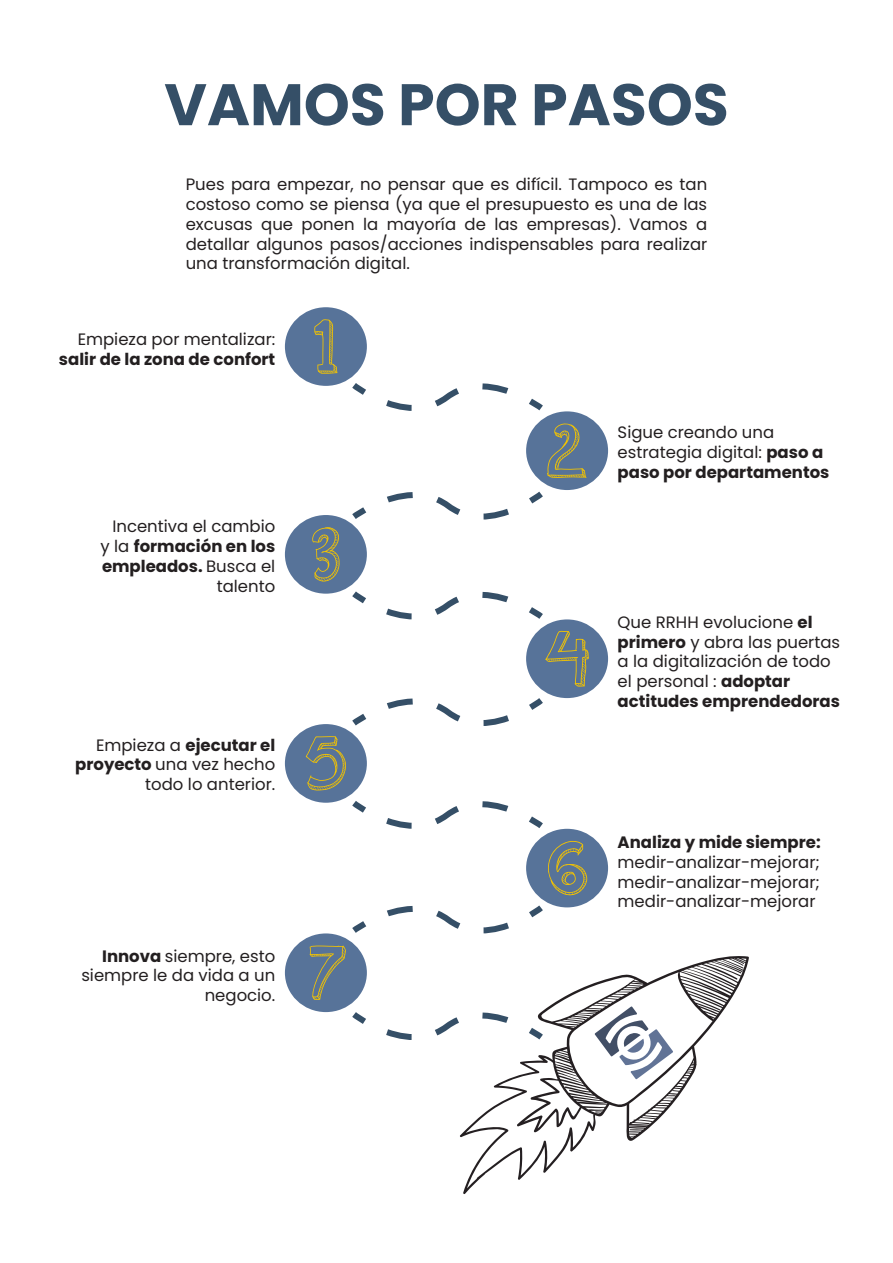
<style>
.page{position:relative;width:893px;height:1263px;background:#fff}
.page>*{position:absolute;margin:0;border:0;box-sizing:border-box;transform-origin:0 0}
.t1{font:700 58.5px "Poppins";color:#354f67}
.t2{font:16.5px/19.8px "Poppins";color:#231f20;text-align:right}
.t3{font:700 16.5px "Poppins";color:#231f20}
.s1{font-weight:700}
</style>
<div class="page">
<div style="left:285px;top:307px;width:82px;height:79px;background:#577399;border-radius:50%"></div>
<svg style="left:314px;top:319px;width:24px;height:55px"></svg>
<div style="left:526px;top:411px;width:82px;height:79px;background:#577399;border-radius:50%"></div>
<svg style="left:547px;top:423px;width:40px;height:55px"></svg>
<div style="left:285px;top:515px;width:82px;height:79px;background:#577399;border-radius:50%"></div>
<svg style="left:312px;top:527px;width:28px;height:54px"></svg>
<div style="left:526px;top:619px;width:82px;height:79px;background:#577399;border-radius:50%"></div>
<div style="left:526px;top:829px;width:82px;height:78px;background:#577399;border-radius:50%"></div>
<div style="left:285px;top:724px;width:82px;height:79px;background:#577399;border-radius:50%"></div>
<div style="left:285px;top:933px;width:82px;height:79px;background:#577399;border-radius:50%"></div>
<svg style="left:545px;top:631px;width:44px;height:56px"></svg>
<svg style="left:306px;top:736px;width:40px;height:55px"></svg>
<svg style="left:548px;top:841px;width:39px;height:55px"></svg>
<svg style="left:310px;top:945px;width:36px;height:55px"></svg>
<svg style="left:348px;top:379px;width:195px;height:32px"></svg>
<svg style="left:352px;top:591px;width:191px;height:29px"></svg>
<svg style="left:352px;top:801px;width:191px;height:28px"></svg>
<svg style="left:352px;top:1012px;width:107px;height:28px"></svg>
<svg style="left:348px;top:491px;width:195px;height:32px"></svg>
<svg style="left:352px;top:698px;width:191px;height:28px"></svg>
<svg style="left:352px;top:902px;width:195px;height:32px"></svg>
<svg style="left:460px;top:956px;width:289px;height:238px"></svg>
<svg style="left:595px;top:1006px;width:78px;height:73px"></svg>
<p class="t1" style="left:164px;top:71px;width:566px">VAMOS POR PASOS</p>
<p class="t2" style="left:186px;top:175px;width:523px;text-align:justify">Pues para empezar, no pensar que es difícil. Tampoco es tan costoso como se piensa (ya que el presupuesto es una de las excusas que ponen la mayoría de las empresas). Vamos a detallar algunos pasos/acciones indispensables para realizar una transformación digital.</p>
<p class="t2" style="left:78px;top:330px;width:199px">Empieza por mentalizar:</p>
<p class="t3" style="left:59px;top:350px;width:218px">salir de la zona de confort</p>
<p class="t2" style="left:100px;top:517px;width:176px">Incentiva el cambio y la <span class="s1">formación en los empleados.</span> Busca el talento</p>
<p class="t2" style="left:75px;top:735px;width:202px">Empieza a <span class="s1">ejecutar el proyecto</span> una vez hecho todo lo anterior.</p>
<p class="t2" style="left:81px;top:946px;width:195px"><span class="s1">Innova</span> siempre, esto siempre le da vida a un negocio.</p>
<p class="t2" style="left:618px;top:423px;width:213px;text-align:left">Sigue creando una estrategia digital: <span class="s1">paso a paso por departamentos</span></p>
<p class="t2" style="left:618px;top:612px;width:224px;text-align:left">Que RRHH evolucione <span class="s1">el primero</span> y abra las puertas a la digitalización de todo el personal : <span class="s1">adoptar actitudes emprendedoras</span></p>
<p class="t2" style="left:618px;top:832px;width:205px;text-align:justify"><span class="s1">Analiza y mide siempre: </span>medir-analizar-mejorar; medir-analizar-mejorar; medir-analizar-mejorar</p>
</div>
